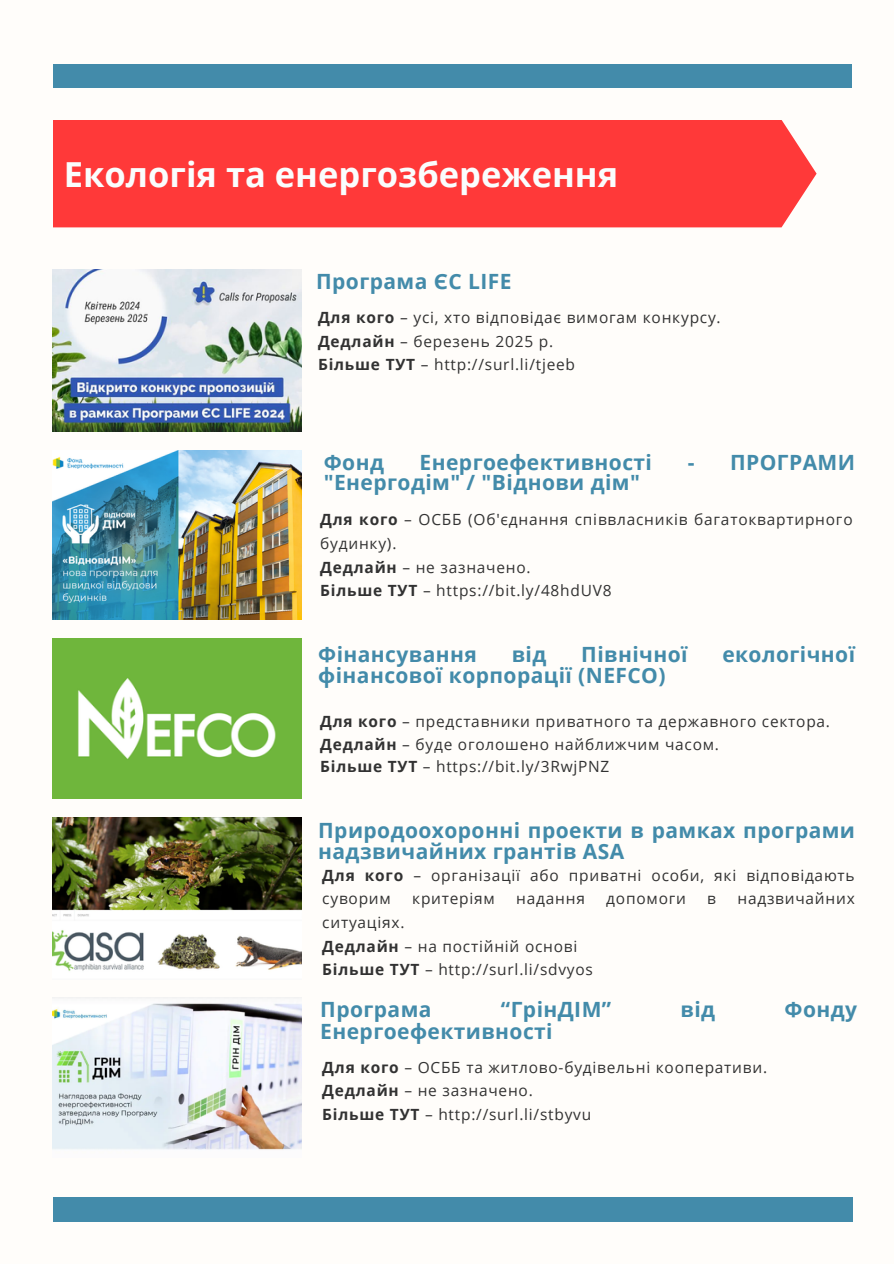
<style>
.page{position:relative;width:894px;height:1264px;background:#fff}
.page>*{position:absolute;margin:0;border:0;box-sizing:border-box;transform-origin:0 0}
.t1{font:700 34.5px "Open Sans";color:#fafdfd}
.t2{font:700 21px/21.3px "Open Sans";letter-spacing:.02em;color:#438baa}
.t3{font:15.45px/23.7px "Open Sans";letter-spacing:.05em;color:#323232}
.s1{font-weight:700}
</style>
<div class="page">
<div style="left:0;top:0;width:893px;height:1263px;background:#fffdfa"></div>
<div style="left:53px;top:64px;width:797px;height:24px;background:#438baa"></div>
<div style="left:53px;top:1197px;width:799px;height:24px;background:#438baa"></div>
<div style="left:53px;top:120px;width:763px;height:107px;background:#ff3939"></div>
<img style="left:53px;top:638px;width:248px;height:160px">
<img style="left:53px;top:270px;width:248px;height:161px">
<img style="left:53px;top:450px;width:248px;height:169px">
<img style="left:53px;top:997px;width:248px;height:153px">
<img style="left:53px;top:817px;width:248px;height:154px">
<h1 class="t1" style="left:64px;top:150px;width:555px">Екологія та енергозбереження</h1>
<p class="t2" style="left:316px;top:270px;width:197px">Програма ЄС LIFE</p>
<p class="t3" style="left:318px;top:305px;width:404px"><span class="s1">Для кого</span> – усі, хто відповідає вимогам конкурсу.</p>
<p class="t3" style="left:318px;top:329px;width:236px"><span class="s1">Дедлайн</span> – березень 2025 р.</p>
<p class="t3" style="left:318px;top:352px;width:258px"><span class="s1">Більше ТУТ</span> – http://surl.li/tjeeb</p>
<h2 class="t2" style="left:324px;top:451px;width:62px">Фонд</h2>
<h2 class="t2" style="left:419px;top:451px;width:234px">Енергоефективності</h2>
<h2 class="t2" style="left:687px;top:451px;width:169px">- ПРОГРАМИ</h2>
<h2 class="t2" style="left:324px;top:471px;width:317px">"Енергодім" / "Віднови дім"</h2>
<p class="t3" style="left:320px;top:507px;width:533px"><span class="s1">Для кого</span> – ОСББ (Об'єднання співвласників багатоквартирного будинку).</p>
<p class="t3" style="left:320px;top:554px;width:212px"><span class="s1">Дедлайн</span> – не зазначено.</p>
<p class="t3" style="left:320px;top:578px;width:293px"><span class="s1">Більше ТУТ</span> – https://bit.ly/48hdUV8</p>
<p class="t2" style="left:318px;top:643px;width:160px">Фінансування</p>
<p class="t2" style="left:511px;top:643px;width:36px">від</p>
<p class="t2" style="left:581px;top:643px;width:108px">Північної</p>
<p class="t2" style="left:722px;top:643px;width:134px">екологічної</p>
<p class="t2" style="left:318px;top:664px;width:349px">фінансової корпорації (NEFCO)</p>
<p class="t3" style="left:320px;top:709px;width:511px"><span class="s1">Для кого</span> – представники приватного та державного сектора.</p>
<p class="t3" style="left:320px;top:731px;width:400px"><span class="s1">Дедлайн</span> – буде оголошено найближчим часом.</p>
<p class="t3" style="left:320px;top:754px;width:290px"><span class="s1">Більше ТУТ</span> – https://bit.ly/3RwjPNZ</p>
<h2 class="t2" style="left:318px;top:819px;width:538px">Природоохоронні проекти в рамках програми надзвичайних грантів ASA</h2>
<p class="t3" style="left:322px;top:862px;width:533px"><span class="s1">Для кого</span> – організації або приватні особи, які відповідають суворим</p>
<p class="t3" style="left:412px;top:886px;width:84px">критеріям</p>
<p class="t3" style="left:516px;top:886px;width:70px">надання</p>
<p class="t3" style="left:606px;top:886px;width:81px">допомоги</p>
<p class="t3" style="left:707px;top:886px;width:10px">в</p>
<p class="t3" style="left:737px;top:886px;width:119px">надзвичайних</p>
<p class="t3" style="left:322px;top:910px;width:84px">ситуаціях.</p>
<p class="t3" style="left:322px;top:933px;width:256px"><span class="s1">Дедлайн</span> – на постійній основі</p>
<p class="t3" style="left:322px;top:957px;width:272px"><span class="s1">Більше ТУТ</span> – http://surl.li/sdvyos</p>
<p class="t2" style="left:320px;top:998px;width:113px">Програма</p>
<p class="t2" style="left:501px;top:998px;width:112px">“ГрінДІМ”</p>
<p class="t2" style="left:680px;top:998px;width:36px">від</p>
<p class="t2" style="left:784px;top:998px;width:74px">Фонду</p>
<p class="t2" style="left:320px;top:1019px;width:234px">Енергоефективності</p>
<p class="t3" style="left:322px;top:1054px;width:446px"><span class="s1">Для кого</span> – ОСББ та житлово-будівельні кооперативи.</p>
<p class="t3" style="left:322px;top:1078px;width:212px"><span class="s1">Дедлайн</span> – не зазначено.</p>
<h2 class="t3" style="left:322px;top:1101px;width:270px"><span class="s1">Більше ТУТ</span> – http://surl.li/stbyvu</h2>
</div>
